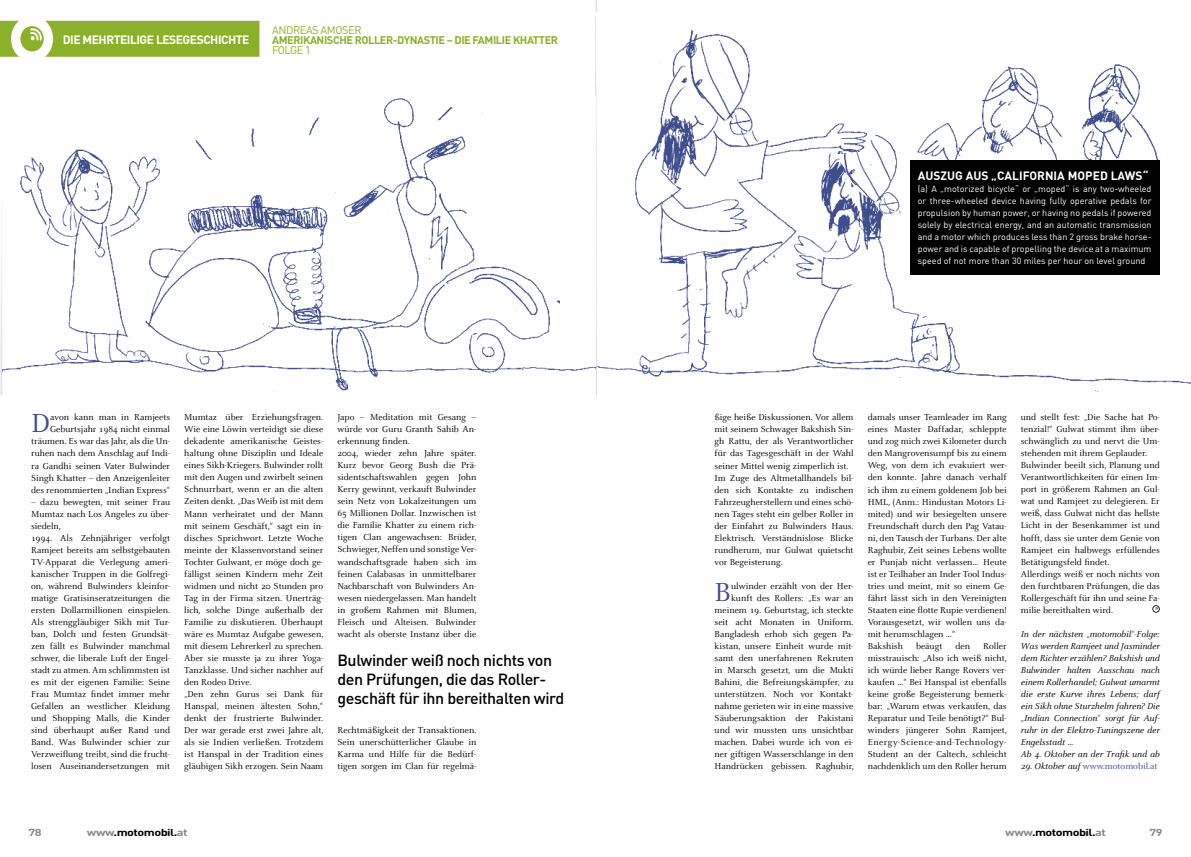
<style>
.page{position:relative;width:1191px;height:857px;background:#fff}
.page>*{position:absolute;margin:0;border:0;box-sizing:border-box;transform-origin:0 0}
.t1{font:28.7px "Celeste";color:#3d4d8b}
.t2{font:500 16px/19px "DIN";letter-spacing:-.025em;color:#000}
.t3{font:700 12px "DIN";color:#fff}
.t4{font:700 12px "DIN";letter-spacing:-.04em;color:#fff}
.t5{font:700 11px "DIN";letter-spacing:-.04em;color:#8cb02a}
.t6{font:11px "DIN";letter-spacing:-.04em;color:#8cb02a}
.t7{font:700 10px "DIN";letter-spacing:-.04em;color:#000;scale:1.26 1}
.t8{font:700 10px "DIN";color:#87888a;scale:1.26 1}
.t9{font:9.5px/12px "Celeste";color:#000}
.t10{font:italic 9.5px/12px "Celeste";color:#000}
.t11{font:9.5px "Celeste";color:#3d4d8b}
.t12{font:9px/12px "DIN";color:#fff;text-align:justify}
.s1{font-style:italic;color:#000}
.s2{color:#87888a}
</style>
<div class="page">
<img style="left:595px;top:0;width:596px;height:394px">
<svg style="left:1152px;top:605px;width:7px;height:7px"></svg>
<div style="left:910px;top:160px;width:249px;height:114px;background:#000"></div>
<svg style="left:0;top:21px;width:259px;height:36px;background:#98b840"></svg>
<img style="left:0;top:98px;width:595px;height:296px">
<p class="t4" style="left:63px;top:32px;width:188px">DIE MEHRTEILIGE LESEGESCHICHTE</p>
<p class="t6" style="left:272px;top:23px;width:91px">ANDREAS AMOSER</p>
<p class="t5" style="left:272px;top:33px;width:287px">AMERIKANISCHE ROLLER-DYNASTIE – DIE FAMILIE KHATTER</p>
<p class="t6" style="left:272px;top:43px;width:40px">FOLGE 1</p>
<p class="t9" style="left:31px;top:411px;width:140px;text-align:right">avon kann man in Ramjeets<br>Geburtsjahr 1984 nicht einmal träumen. Es war das Jahr, als die Un&shy;ruhen nach dem Anschlag auf Indi&shy;ra Gandhi seinen Vater Bulwinder<br>Singh Khatter – den Anzeigenleiter des renommierten „Indian Express“</p>
<p class="t9" style="left:31px;top:495px;width:140px">– dazu bewegten, mit seiner Frau<br>Mumtaz nach Los Angeles zu über&shy;siedeln,<br>1994. Als Zehnjähriger verfolgt<br>Ramjeet bereits am selbstgebauten<br>TV-Apparat die Verlegung ameri&shy;kanischer Truppen in die Golfregi&shy;on, während Bulwinders kleinfor&shy;matige Gratisinseratzeitungen die ersten Dollarmillionen einspielen.<br>Als strenggläubiger Sikh mit Tur&shy;ban, Dolch und festen Grundsät&shy;zen fällt es Bulwinder manchmal schwer, die liberale Luft der Engel&shy;stadt zu atmen. Am schlimmsten ist es mit der eigenen Familie: Seine<br>Frau Mumtaz findet immer mehr<br>Gefallen an westlicher Kleidung und Shopping Malls, die Kinder sind überhaupt außer Rand und<br>Band. Was Bulwinder schier zur<br>Verzweiflung treibt, sind die frucht&shy;losen Auseinandersetzungen mit</p>
<h1 class="t1" style="left:31px;top:408px;width:20px">D</h1>
<p class="t9" style="left:184px;top:411px;width:141px">Mumtaz über Erziehungsfragen.<br>Wie eine Löwin verteidigt sie diese dekadente amerikanische Geistes&shy;haltung ohne Disziplin und Ideale eines Sikh-Kriegers. Bulwinder rollt mit den Augen und zwirbelt seinen Schnurrbart, wenn er an die alten Zeiten denkt. „Das Weib ist mit dem Mann verheiratet und der Mann mit seinem Geschäft,“ sagt ein in&shy;disches Sprichwort. Letzte Woche meinte der Klassenvorstand seiner Tochter Gulwant, er möge doch ge&shy;fälligst seinen Kindern mehr Zeit widmen und nicht 20 Stunden pro Tag in der Firma sitzen. Unerträg&shy;lich, solche Dinge außerhalb der Familie zu diskutieren. Überhaupt wäre es Mumtaz Aufgabe gewesen, mit diesem Lehrerkerl zu sprechen.<br>Aber sie musste ja zu ihrer Yoga-Tanzklasse. Und sicher nachher auf den Rodeo Drive.<br>„Den zehn Gurus sei Dank für Hanspal, meinen ältesten Sohn,“ denkt der frustrierte Bulwinder.<br>Der war gerade erst zwei Jahre alt, als sie Indien verließen. Trotzdem ist Hanspal in der Tradition eines gläubigen Sikh erzogen. Sein Naam</p>
<p class="t9" style="left:337px;top:411px;width:141px">Japo – Meditation mit Gesang – würde vor Guru Granth Sahib An&shy;erkennung finden.<br>2004, wieder zehn Jahre später.<br>Kurz bevor Georg Bush die Prä&shy;sidentschaftswahlen gegen John<br>Kerry gewinnt, verkauft Bulwinder sein Netz von Lokalzeitungen um<br>65 Millionen Dollar. Inzwischen ist die Familie Khatter zu einem rich&shy;tigen Clan angewachsen: Brüder,<br>Schwieger, Neffen und sonstige Ver&shy;wandschaftsgrade haben sich im feinen Calabasas in unmittelbarer<br>Nachbarschaft von Bulwinders An&shy;wesen niedergelassen. Man handelt in großem Rahmen mit Blumen,<br>Fleisch und Alteisen. Bulwinder wacht als oberste Instanz über die</p>
<h2 class="t2" style="left:337px;top:650px;width:228px">Bulwinder weiß noch nichts von den Prüfungen, die das Roller&shy;geschäft für ihn bereithalten wird</h2>
<p class="t9" style="left:337px;top:723px;width:140px;text-align:justify">Rechtmäßigkeit der Transaktionen.<br>Sein unerschütterlicher Glaube in Karma und Hilfe für die Bedürf&shy;tigen sorgen im Clan für regelmä-</p>
<p class="t3" style="left:917px;top:168px;width:232px">AUSZUG AUS „CALIFORNIA MOPED LAWS“</p>
<p class="t12" style="left:917px;top:183px;width:235px">(a) A „motorized bicycle“ or „moped“ is any two-wheeled or three-wheeled device having fully operative pedals for propulsion by human power, or having no pedals if powered solely by electrical energy, and an automatic transmission and a motor which produces less than 2 gross brake horse&shy;power and is capable of propelling the device at a maximum speed of not more than 30 miles per hour on level ground</p>
<p class="t9" style="left:714px;top:411px;width:140px">ßige heiße Diskussionen. Vor allem mit seinem Schwager Bakshish Sin&shy;gh Rattu, der als Verantwortlicher für das Tagesgeschäft in der Wahl seiner Mittel wenig zimperlich ist.<br>Im Zuge des Altmetallhandels bil&shy;den sich Kontakte zu indischen Fahrzeugherstellern und eines schö&shy;nen Tages steht ein gelber Roller in der Einfahrt zu Bulwinders Haus.<br>Elektrisch. Verständnislose Blicke rundherum, nur Gulwat quietscht vor Begeisterung.</p>
<h1 class="t1" style="left:714px;top:576px;width:18px">B</h1>
<p class="t9" style="left:714px;top:579px;width:141px;text-align:right">ulwinder erzählt von der Her&shy;kunft des Rollers: „Es war an meinem 19. Geburtstag, ich steckte seit acht Monaten in Uniform.<br>Bangladesh erhob sich gegen Pa&shy;kistan, unsere Einheit wurde mit&shy;samt den unerfahrenen Rekruten in Marsch gesetzt, um die Mukti<br>Bahini, die Befreiungskämpfer, zu unterstützen. Noch vor Kontakt&shy;nahme gerieten wir in eine massive<br>Säuberungsaktion der Pakistani und wir mussten uns unsichtbar machen. Dabei wurde ich von ei&shy;ner giftigen Wasserschlange in den<br>Handrücken gebissen. Raghubir,</p>
<p class="t9" style="left:867px;top:411px;width:140px">damals unser Teamleader im Rang eines Master Daffadar, schleppte und zog mich zwei Kilometer durch den Mangrovensumpf bis zu einem<br>Weg, von dem ich evakuiert wer&shy;den konnte. Jahre danach verhalf ich ihm zu einem goldenem Job bei<br>HML, (Anm.: Hindustan Motors Li&shy;mited) und wir besiegelten unsere<br>Freundschaft durch den Pag Vatau&shy;ni, den Tausch der Turbans. Der alte<br>Raghubir, Zeit seines Lebens wollte er Punjab nicht verlassen… Heute ist er Teilhaber an Inder Tool Indus&shy;tries und meint, mit so einem Ge&shy;fährt lässt sich in den Vereinigten<br>Staaten eine flotte Rupie verdienen!<br>Vorausgesetzt, wir wollen uns da&shy;mit herumschlagen …“<br>Bakshish</p>
<p class="t9" style="left:867px;top:639px;width:141px;text-align:justify;text-indent:115px">Roller misstrauisch: „Also ich weiß nicht, ich würde lieber Range Rovers ver&shy;kaufen …“ Bei Hanspal ist ebenfalls keine große Begeisterung bemerk&shy;bar: „Warum etwas verkaufen, das Reparatur und Teile benötigt?“ Bul&shy;winders jüngerer Sohn Ramjeet, Energy-Science-and-Technology-Student an der Caltech, schleicht nachdenklich um den Roller herum</p>
<p class="t9" style="left:916px;top:639px;width:28px">beäugt</p>
<p class="t9" style="left:955px;top:639px;width:16px">den</p>
<p class="t9" style="left:1020px;top:411px;width:140px">und stellt fest: „Die Sache hat Po&shy;tenzial!“ Gulwat stimmt ihm über&shy;schwänglich zu und nervt die Um&shy;stehenden mit ihrem Geplauder.<br>Bulwinder beeilt sich, Planung und Verantwortlichkeiten für einen Im&shy;port in größerem Rahmen an Gul&shy;wat und Ramjeet zu delegieren. Er weiß, dass Gulwat nicht das hellste Licht in der Besenkammer ist und hofft, dass sie unter dem Genie von Ramjeet ein halbwegs erfüllendes Betätigungsfeld findet.<br>Allerdings weiß er noch nichts von den furchtbaren Prüfungen, die das Rollergeschäft für ihn und seine Fa&shy;milie bereithalten wird.</p>
<p class="t10" style="left:1020px;top:627px;width:140px">In der nächsten „motomobil“-Folge:<br>Was werden Ramjeet und Jasminder dem Richter erzählen? Bakshish und<br>Bulwinder halten Ausschau nach einem Rollerhandel; Gulwat umarmt die erste Kurve ihres Lebens; darf ein Sikh ohne Sturzhelm fahren? Die „Indian Connection“ sorgt für Auf&shy;ruhr in der Elektro-Tuningszene der<br>Engelsstadt …<br>Ab 4. Oktober an der Trafik und ab</p>
<p class="t11" style="left:1020px;top:760px;width:138px"><span class="s1">29. Oktober auf</span> www.motomobil.at</p>
<p class="t8" style="left:28px;top:824px;width:12px">78</p>
<p class="t7" style="left:87px;top:824px;width:81px"><span class="s2">www</span>.motomobil.<span class="s2">at</span></p>
<p class="t7" style="left:1005px;top:824px;width:81px"><span class="s2">www</span>.motomobil.<span class="s2">at</span></p>
<p class="t8" style="left:1149px;top:824px;width:12px">79</p>
</div>
